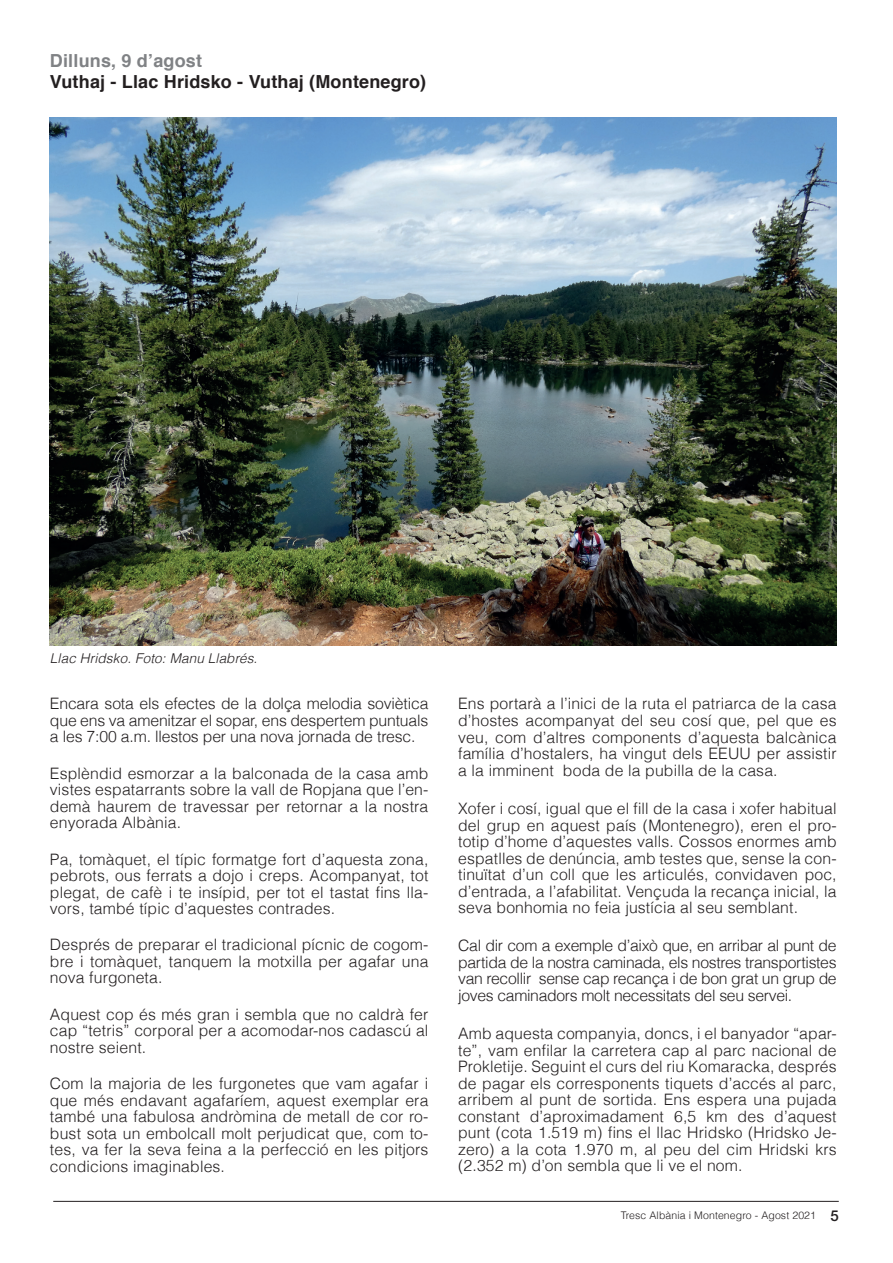
<style>
.page{position:relative;width:893px;height:1263px;background:#fff}
.page>*{position:absolute;margin:0;border:0;box-sizing:border-box;transform-origin:0 0}
.t1{font:700 18px "Helvetica";letter-spacing:.01em;color:#231f20}
.t2{font:700 18px "Helvetica";letter-spacing:.01em;color:#808285}
.t3{font:300 15.75px/16.5px "Helvetica";letter-spacing:.01em;color:#231f20;text-align:justify}
.t4{font:italic 300 13.5px "Helvetica";letter-spacing:.01em;color:#231f20}
.t5{font:300 10.5px "Helvetica";letter-spacing:.01em;color:#231f20}
.s1{font-family:"Helvetica Neue LT Std";font-weight:500;font-size:15px}
</style>
<div class="page">
<hr style="left:53px;top:1201px;width:786px;height:1px;background:#231f20">
<img style="left:50px;top:118px;width:787px;height:527px">
<p class="t2" style="left:50px;top:46px;width:154px">Dilluns, 9 d’agost</p>
<p class="t1" style="left:50px;top:67px;width:378px">Vuthaj - Llac Hridsko - Vuthaj (Montenegro)</p>
<p class="t4" style="left:50px;top:648px;width:209px">Llac Hridsko. Foto: Manu Llabrés.</p>
<p class="t3" style="left:50px;top:695px;width:380px">Encara sota els efectes de la dolça melodia soviètica que ens va amenitzar el sopar, ens despertem puntuals a les 7:00 a.m. llestos per una nova jornada de tresc.</p>
<p class="t3" style="left:50px;top:764px;width:380px">Esplèndid esmorzar a la balconada de la casa amb vistes espatarrants sobre la vall de Ropjana que l’en&shy;demà haurem de travessar per retornar a la nostra enyorada Albània.</p>
<p class="t3" style="left:50px;top:850px;width:380px">Pa, tomàquet, el típic formatge fort d’aquesta zona, pebrots, ous ferrats a dojo i creps. Acompanyat, tot plegat, de cafè i te insípid, per tot el tastat fins lla&shy;vors, també típic d’aquestes contrades.</p>
<p class="t3" style="left:50px;top:936px;width:380px">Després de preparar el tradicional pícnic de cogom&shy;bre i tomàquet, tanquem la motxilla per agafar una nova furgoneta.</p>
<p class="t3" style="left:50px;top:1005px;width:380px">Aquest cop és més gran i sembla que no caldrà fer cap “tetris” corporal per a acomodar-nos cadascú al nostre seient.</p>
<p class="t3" style="left:50px;top:1074px;width:380px">Com la majoria de les furgonetes que vam agafar i que més endavant agafaríem, aquest exemplar era també una fabulosa andròmina de metall de cor ro&shy;bust sota un embolcall molt perjudicat que, com to&shy;tes, va fer la seva feina a la perfecció en les pitjors condicions imaginables.</p>
<p class="t3" style="left:458px;top:695px;width:380px">Ens portarà a l’inici de la ruta el patriarca de la casa d’hostes acompanyat del seu cosí que, pel que es veu, com d’altres components d’aquesta balcànica família d’hostalers, ha vingut dels EEUU per assistir a la imminent boda de la pubilla de la casa.</p>
<p class="t3" style="left:458px;top:799px;width:380px">Xofer i cosí, igual que el fill de la casa i xofer habitual del grup en aquest país (Montenegro), eren el pro&shy;totip d’home d’aquestes valls. Cossos enormes amb espatlles de denúncia, amb testes que, sense la con&shy;tinuïtat d’un coll que les articulés, convidaven poc, d’entrada, a l’afabilitat. Vençuda la recança inicial, la seva bonhomia no feia justícia al seu semblant.</p>
<p class="t3" style="left:458px;top:937px;width:380px">Cal dir com a exemple d’això que, en arribar al punt de partida de la nostra caminada, els nostres transportistes van recollir sense cap recança i de bon grat un grup de joves caminadors molt necessitats del seu servei.</p>
<p class="t3" style="left:458px;top:1024px;width:380px">Amb aquesta companyia, doncs, i el banyador “apar&shy;te”, vam enfilar la carretera cap al parc nacional de Prokletije. Seguint el curs del riu Komaracka, després de pagar els corresponents tiquets d’accés al parc, arribem al punt de sortida. Ens espera una pujada constant d’aproximadament 6,5 km des d’aquest punt (cota 1.519 m) fins el llac Hridsko (Hridsko Je&shy;zero) a la cota 1.970 m, al peu del cim Hridski krs (2.352 m) d’on sembla que li ve el nom.</p>
<p class="t5" style="left:621px;top:1207px;width:219px">Tresc Albània i Montenegro - Agost 2021 <span class="s1">5</span></p>
</div>
